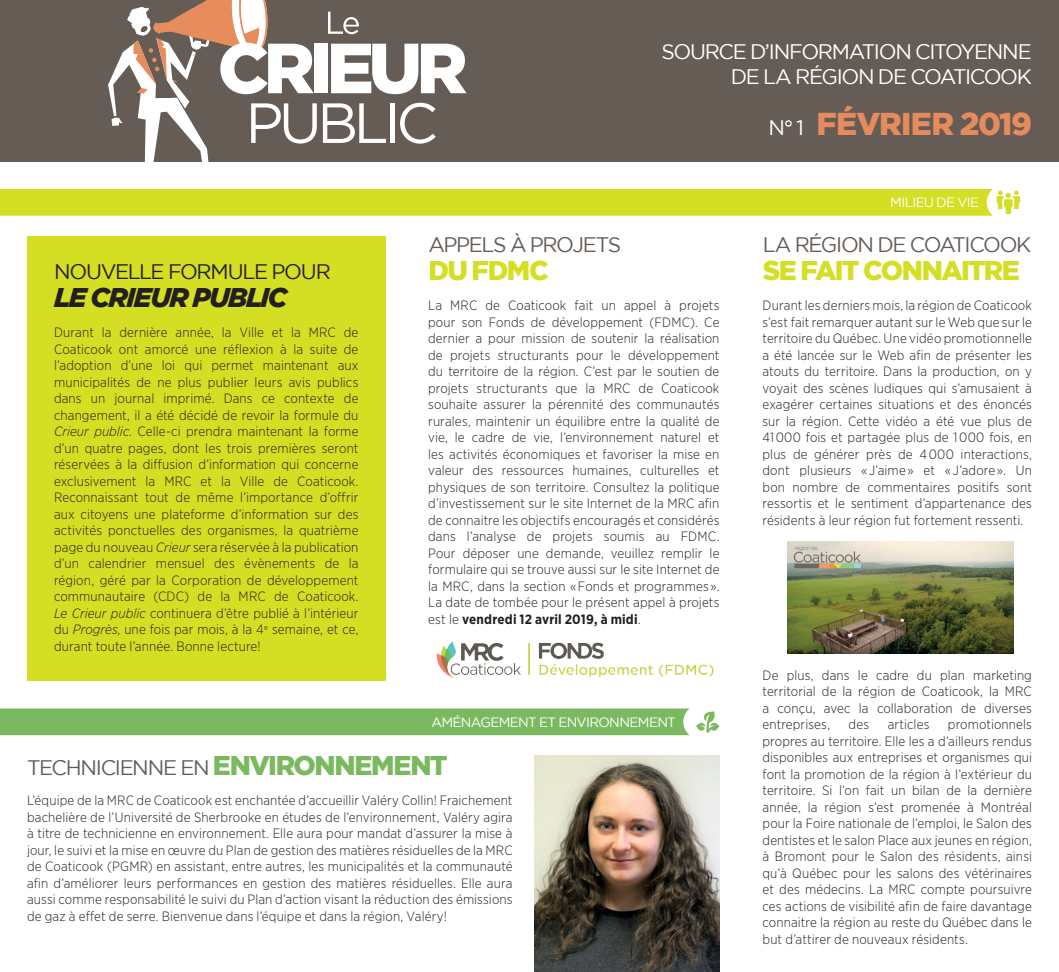
<style>
.page{position:relative;width:1059px;height:972px;background:#fff}
.page>*{position:absolute;margin:0;border:0;box-sizing:border-box;transform-origin:0 0}
.t1{font:900 31.5px "Gotham";letter-spacing:-.025em;color:#e68b5d}
.t2{font:900 27px "Gotham";letter-spacing:-.06em;color:#d4de23}
.t3{font:italic 900 27px "Gotham";letter-spacing:-.055em;color:#231f20}
.t4{font:21px "Gotham";letter-spacing:-.065em;color:#655c56}
.t5{font:21px/25.2px "Gotham";letter-spacing:-.06em;color:#fff;text-align:right}
.t6{font:21px "Gotham";letter-spacing:-.06em;color:#231f20}
.t7{font:300 13.5px/16.5px "Gotham Narrow";letter-spacing:.01em;color:#231f20;text-align:justify}
.t8{font:13.5px "Gotham";letter-spacing:-.05em;color:#fff}
.s1{font-weight:400;font-size:21px;color:#fff}
.s2{font-style:italic}
.s3{font-weight:700}
.s4{font-weight:900;font-size:27px;color:#7bb960}
</style>
<div class="page">
<div style="left:0;top:0;width:1058px;height:162px;background:#655c56"></div>
<div style="left:314px;top:44px;width:13px;height:49px;background:#fff"></div>
<svg style="left:331px;top:44px;width:135px;height:50px"></svg>
<svg style="left:108px;top:0;width:209px;height:162px"></svg>
<svg style="left:323px;top:103px;width:63px;height:40px"></svg>
<hr style="left:390px;top:103px;width:4px;height:40px;background:#fff">
<svg style="left:400px;top:103px;width:35px;height:41px"></svg>
<svg style="left:328px;top:12px;width:31px;height:22px"></svg>
<div style="left:27px;top:236px;width:358px;height:445px;background:#d4de23"></div>
<div style="left:0;top:189px;width:1020px;height:27px;background:#d4de23"></div>
<img style="left:534px;top:756px;width:185px;height:216px">
<img style="left:787px;top:541px;width:226px;height:113px">
<div style="left:0;top:708px;width:689px;height:27px;background:#7bb960"></div>
<svg style="left:696px;top:711px;width:23px;height:22px"></svg>
<img style="left:436px;top:641px;width:278px;height:37px">
<h3 class="t5" style="left:661px;top:39px;width:372px">SOURCE D’INFORMATION CITOYENNE<br>DE LA RÉGION DE COATICOOK</h3>
<h1 class="t1" style="left:768px;top:106px;width:265px"><span class="s1">N° 1</span> FÉVRIER 2019</h1>
<h3 class="t6" style="left:54px;top:260px;width:278px">NOUVELLE FORMULE POUR</h3>
<h2 class="t3" style="left:54px;top:282px;width:235px">LE CRIEUR PUBLIC</h2>
<p class="t7" style="left:54px;top:324px;width:306px">Durant la dernière année, la Ville et la MRC de Coaticook ont amorcé une réflexion à la suite de l’adoption d’une loi qui permet maintenant aux municipalités de ne plus publier leurs avis publics dans un journal imprimé. Dans ce contexte de changement, il a été décidé de revoir la formule du <span class="s2">Crieur public</span>. Celle-ci prendra maintenant la forme d’un quatre pages, dont les trois premières seront réservées à la diffusion d’information qui concerne exclusivement la MRC et la Ville de Coaticook.<br>Reconnaissant tout de même l’importance d’offrir aux citoyens une plateforme d’information sur des activités ponctuelles des organismes, la quatrième page du nouveau <span class="s2">Crieur</span> sera réservée à la publication d’un calendrier mensuel des évènements de la région, géré par la Corporation de développement communautaire (CDC) de la MRC de Coaticook.<br><span class="s2">Le Crieur public</span> continuera d’être publié à l’intérieur du <span class="s2">Progrès</span>, une fois par mois, à la 4<sup>e</sup> semaine, et ce, durant toute l’année. Bonne lecture!</p>
<h3 class="t4" style="left:428px;top:233px;width:194px">APPELS À PROJETS</h3>
<h2 class="t2" style="left:428px;top:255px;width:122px">DU FDMC</h2>
<p class="t7" style="left:428px;top:297px;width:293px">La MRC de Coaticook fait un appel à projets pour son Fonds de développement (FDMC). Ce dernier a pour mission de soutenir la réalisation de projets structurants pour le développement du territoire de la région. C’est par le soutien de projets structurants que la MRC de Coaticook souhaite assurer la pérennité des communautés rurales, maintenir un équilibre entre la qualité de vie, le cadre de vie, l’environnement naturel et les activités économiques et favoriser la mise en valeur des ressources humaines, culturelles et physiques de son territoire. Consultez la politique d’investissement sur le site Internet de la MRC afin de connaitre les objectifs encouragés et considérés dans l’analyse de projets soumis au FDMC.<br>Pour déposer une demande, veuillez remplir le formulaire qui se trouve aussi sur le site Internet de la MRC, dans la section « Fonds et programmes ».<br>La date de tombée pour le présent appel à projets est le <span class="s3">vendredi 12 avril 2019, à midi</span>.</p>
<p class="t8" style="left:431px;top:715px;width:246px">AMÉNAGEMENT ET ENVIRONNEMENT</p>
<h3 class="t4" style="left:27px;top:756px;width:422px">TECHNICIENNE EN <span class="s4">ENVIRONNEMENT</span></h3>
<p class="t7" style="left:27px;top:792px;width:487px">L’équipe de la MRC de Coaticook est enchantée d’accueillir Valéry Collin! Fraichement bachelière de l’Université de Sherbrooke en études de l’environnement, Valéry agira à titre de technicienne en environnement. Elle aura pour mandat d’assurer la mise à jour, le suivi et la mise en œuvre du Plan de gestion des matières résiduelles de la MRC de Coaticook (PGMR) en assistant, entre autres, les municipalités et la communauté afin d’améliorer leurs performances en gestion des matières résiduelles. Elle aura aussi comme responsabilité le suivi du Plan d’action visant la réduction des émissions de gaz à effet de serre. Bienvenue dans l’équipe et dans la région, Valéry!</p>
<p class="t8" style="left:890px;top:195px;width:90px">MILIEU DE VIE</p>
<h3 class="t4" style="left:762px;top:233px;width:270px">LA RÉGION DE COATICOOK</h3>
<h2 class="t2" style="left:762px;top:255px;width:259px">SE FAIT CONNAITRE</h2>
<p class="t7" style="left:762px;top:297px;width:271px">Durant les derniers mois, la région de Coaticook s’est fait remarquer autant sur le Web que sur le territoire du Québec. Une vidéo promotionnelle a été lancée sur le Web afin de présenter les atouts du territoire. Dans la production, on y voyait des scènes ludiques qui s’amusaient à exagérer certaines situations et des énoncés sur la région. Cette vidéo a été vue plus de 41 000 fois et partagée plus de 1 000 fois, en plus de générer près de 4 000 interactions, dont plusieurs « J’aime » et « J’adore ». Un bon nombre de commentaires positifs sont ressortis et le sentiment d’appartenance des résidents à leur région fut fortement ressenti.</p>
<p class="t7" style="left:762px;top:666px;width:271px">De plus, dans le cadre du plan marketing territorial de la région de Coaticook, la MRC a conçu, avec la collaboration de diverses entreprises,</p>
<p class="t7" style="left:762px;top:716px;width:271px;text-indent:185px">promotionnels propres au territoire. Elle les a d’ailleurs rendus disponibles aux entreprises et organismes qui font la promotion de la région à l’extérieur du territoire. Si l’on fait un bilan de la dernière année, la région s’est promenée à Montréal pour la Foire nationale de l’emploi, le Salon des dentistes et le salon Place aux jeunes en région, à Bromont pour le Salon des résidents, ainsi qu’à Québec pour les salons des vétérinaires et des médecins. La MRC compte poursuivre ces actions de visibilité afin de faire davantage connaitre la région au reste du Québec dans le but d’attirer de nouveaux résidents.</p>
<p class="t7" style="left:848px;top:716px;width:22px">des</p>
<p class="t7" style="left:887px;top:716px;width:43px">articles</p>
</div>
